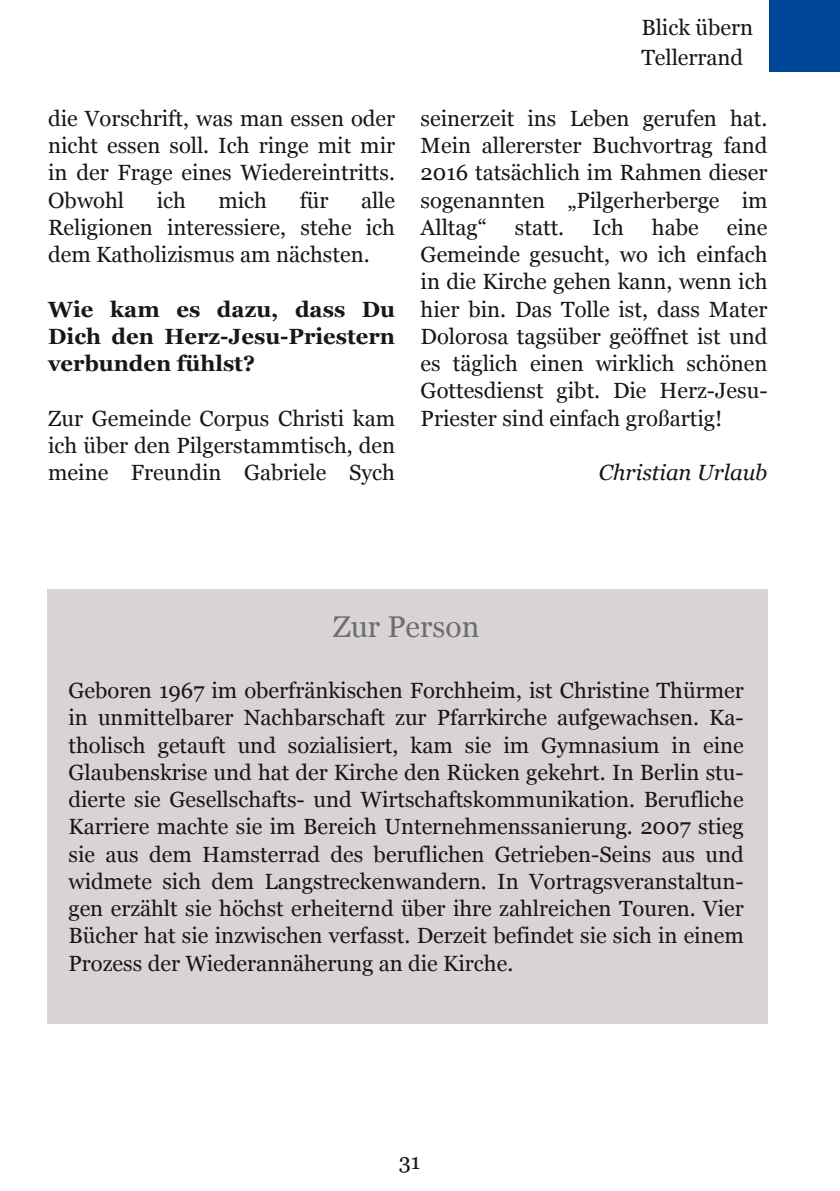
<style>
.page{position:relative;width:840px;height:1191px;background:#fff}
.page>*{position:absolute;margin:0;border:0;box-sizing:border-box;transform-origin:0 0}
.t1{font:30px "Georgia";color:#6e6e6d}
.t2{font:22px/27.2px "Georgia";color:#181715;text-align:justify}
.t3{font:700 22px/27.2px "Georgia";color:#181715;text-align:justify}
.t4{font:italic 22px "Georgia";color:#181715}
</style>
<div class="page">
<div style="left:768px;top:0;width:71px;height:72px;background:#004799"></div>
<div style="left:47px;top:589px;width:720px;height:434px;background:#d8d4d6"></div>
<p class="t2" style="left:48px;top:104px;width:348px">die Vorschrift, was man essen oder nicht essen soll. Ich ringe mit mir in der Frage eines Wiedereintritts.<br>Obwohl</p>
<p class="t2" style="left:48px;top:186px;width:348px;text-indent:312px">alle Religionen interessiere, stehe ich dem Katholizismus am nächsten.</p>
<p class="t3" style="left:48px;top:295px;width:348px">Wie kam es dazu, dass Du Dich den Herz-Jesu-Priestern verbunden fühlst?</p>
<p class="t2" style="left:48px;top:404px;width:348px">Zur Gemeinde Corpus Christi kam ich über den Pilgerstammtisch, den meine Freundin Gabriele Sych</p>
<p class="t2" style="left:157px;top:186px;width:31px">ich</p>
<p class="t2" style="left:218px;top:186px;width:50px">mich</p>
<p class="t2" style="left:299px;top:186px;width:30px">für</p>
<p class="t2" style="left:641px;top:13px;width:113px;line-height:30px">Blick übern<br>Tellerrand</p>
<p class="t2" style="left:420px;top:104px;width:348px">seinerzeit ins Leben gerufen hat.<br>Mein allererster Buchvortrag fand 2016 tatsächlich im Rahmen dieser sogenannten „Pilgerherberge im Alltag“</p>
<p class="t2" style="left:514px;top:213px;width:51px">statt.</p>
<p class="t2" style="left:592px;top:213px;width:33px">Ich</p>
<p class="t2" style="left:651px;top:213px;width:48px">habe</p>
<p class="t2" style="left:420px;top:213px;width:348px;text-indent:306px">eine Gemeinde gesucht, wo ich einfach in die Kirche gehen kann, wenn ich hier bin. Das Tolle ist, dass Mater Dolorosa tagsüber geöffnet ist und es täglich einen wirklich schönen Gottesdienst gibt. Die Herz-Jesu-Priester sind einfach großartig!</p>
<p class="t4" style="left:598px;top:460px;width:170px">Christian Urlaub</p>
<h1 class="t1" style="left:332px;top:609px;width:148px">Zur Person</h1>
<p class="t2" style="left:68px;top:677px;width:676px">Geboren 1967 im oberfränkischen Forchheim, ist Christine Thürmer in unmittelbarer Nachbarschaft zur Pfarrkirche aufgewachsen. Ka&shy;tholisch getauft und sozialisiert, kam sie im Gymnasium in eine Glaubenskrise und hat der Kirche den Rücken gekehrt. In Berlin stu&shy;dierte sie Gesellschafts- und Wirtschaftskommunikation. Berufliche Karriere machte sie im Bereich Unternehmenssanierung. 2007 stieg sie aus dem Hamsterrad des beruflichen Getrieben-Seins aus und widmete sich dem Langstreckenwandern. In Vortragsveranstaltun&shy;gen erzählt sie höchst erheiternd über ihre zahlreichen Touren. Vier Bücher hat sie inzwischen verfasst. Derzeit befindet sie sich in einem Prozess der Wiederannäherung an die Kirche.</p>
<p class="t2" style="left:398px;top:1147px;width:23px">31</p>
</div>
